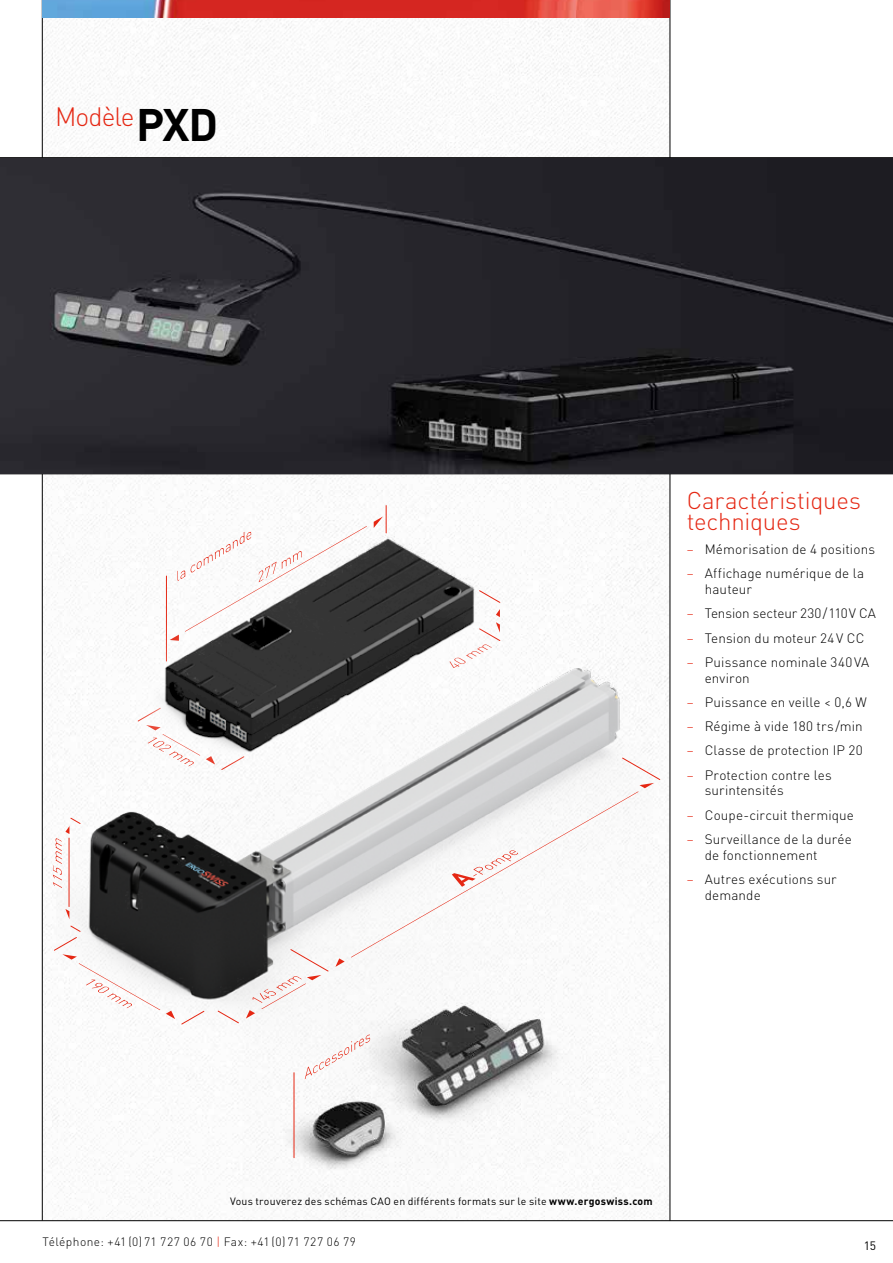
<style>
.page{position:relative;width:893px;height:1263px;background:#fff}
.page>*{position:absolute;margin:0;border:0;box-sizing:border-box;transform-origin:0 0}
.t1{font:300 26.25px "DIN Pro";letter-spacing:-.04em;color:#e52713}
.t2{font:300 24px/21px "DIN Pro";letter-spacing:-.005em;color:#e52713}
.t3{font:300 13.5px/15.8px "DIN Pro";letter-spacing:.01em;color:#000}
.t4{font:300 12px "DIN Pro";letter-spacing:.035em;color:#000}
.t5{font:12px "DIN Pro";color:#000}
.t6{font:10.5px "DIN Pro";letter-spacing:.025em;color:#000}
.s1{font-weight:700;font-size:45px;color:#000}
.s2{color:#e52713}
.s3{font-weight:700}
</style>
<div class="page">
<img style="left:69px;top:475px;width:601px;height:745px">
<img style="left:43px;top:17px;width:627px;height:140px">
<hr style="left:42px;top:0;width:1px;height:1220px;background:#000">
<hr style="left:670px;top:0;width:1px;height:1221px;background:#000">
<hr style="left:0;top:1220px;width:893px;height:1px;background:#000">
<hr style="left:0;top:157px;width:893px;height:1px;background:#000">
<hr style="left:0;top:474px;width:893px;height:1px;background:#000">
<img style="left:43px;top:0;width:627px;height:17px">
<img style="left:0;top:158px;width:893px;height:316px">
<img style="left:464px;top:1100px;width:127px;height:67px">
<img style="left:244px;top:1100px;width:220px;height:122px">
<img style="left:0;top:684px;width:68px;height:537px">
<img style="left:56px;top:503px;width:597px;height:597px">
<svg style="left:53px;top:928px;width:152px;height:97px"></svg>
<svg style="left:217px;top:948px;width:112px;height:76px"></svg>
<svg style="left:335px;top:958px;width:10px;height:9px"></svg>
<svg style="left:351px;top:928px;width:288px;height:29px"></svg>
<svg style="left:648px;top:757px;width:13px;height:31px"></svg>
<svg style="left:305px;top:1034px;width:65px;height:45px"></svg>
<hr style="left:294px;top:1073px;width:1px;height:85px;background:#e52713">
<img style="left:43px;top:475px;width:605px;height:453px">
<h1 class="t1" style="left:55px;top:96px;width:165px">Modèle<span class="s1">PXD</span></h1>
<h2 class="t2" style="left:687px;top:487px;width:176px">Caractéristiques techniques</h2>
<p class="t3" style="left:687px;top:540px;width:190px"><span class="s2">–</span> Mémorisation de 4 positions</p>
<p class="t3" style="left:705px;top:564px;width:161px;text-indent:-18px"><span class="s2">–</span> Affichage numérique de la hauteur</p>
<p class="t3" style="left:687px;top:604px;width:191px"><span class="s2">–</span> Tension secteur 230/110V CA</p>
<p class="t3" style="left:687px;top:629px;width:179px"><span class="s2">–</span> Tension du moteur 24V CC</p>
<p class="t3" style="left:705px;top:653px;width:166px;text-indent:-18px"><span class="s2">–</span> Puissance nominale 340VA environ</p>
<p class="t3" style="left:687px;top:693px;width:182px"><span class="s2">–</span> Puissance en veille &lt; 0,6 W</p>
<p class="t3" style="left:687px;top:717px;width:178px"><span class="s2">–</span> Régime à vide 180 trs /min</p>
<p class="t3" style="left:687px;top:741px;width:177px"><span class="s2">–</span> Classe de protection IP 20</p>
<p class="t3" style="left:705px;top:766px;width:128px;text-indent:-18px"><span class="s2">–</span> Protection contre les surintensités</p>
<p class="t3" style="left:687px;top:806px;width:169px"><span class="s2">–</span> Coupe-circuit thermique</p>
<p class="t3" style="left:705px;top:830px;width:149px;text-indent:-18px"><span class="s2">–</span> Surveillance de la durée de fonctionnement</p>
<p class="t3" style="left:705px;top:870px;width:134px;text-indent:-18px"><span class="s2">–</span> Autres exécutions sur demande</p>
<p class="t6" style="left:230px;top:1193px;width:424px">Vous trouverez des schémas CAO en différents formats sur le site <span class="s3">www.ergoswiss.com</span></p>
<p class="t4" style="left:43px;top:1232px;width:315px">Téléphone: +41 (0) 71 727 06 70 <span class="s2">|</span> Fax: +41 (0) 71 727 06 79</p>
<p class="t5" style="left:864px;top:1236px;width:14px">15</p>
</div>
